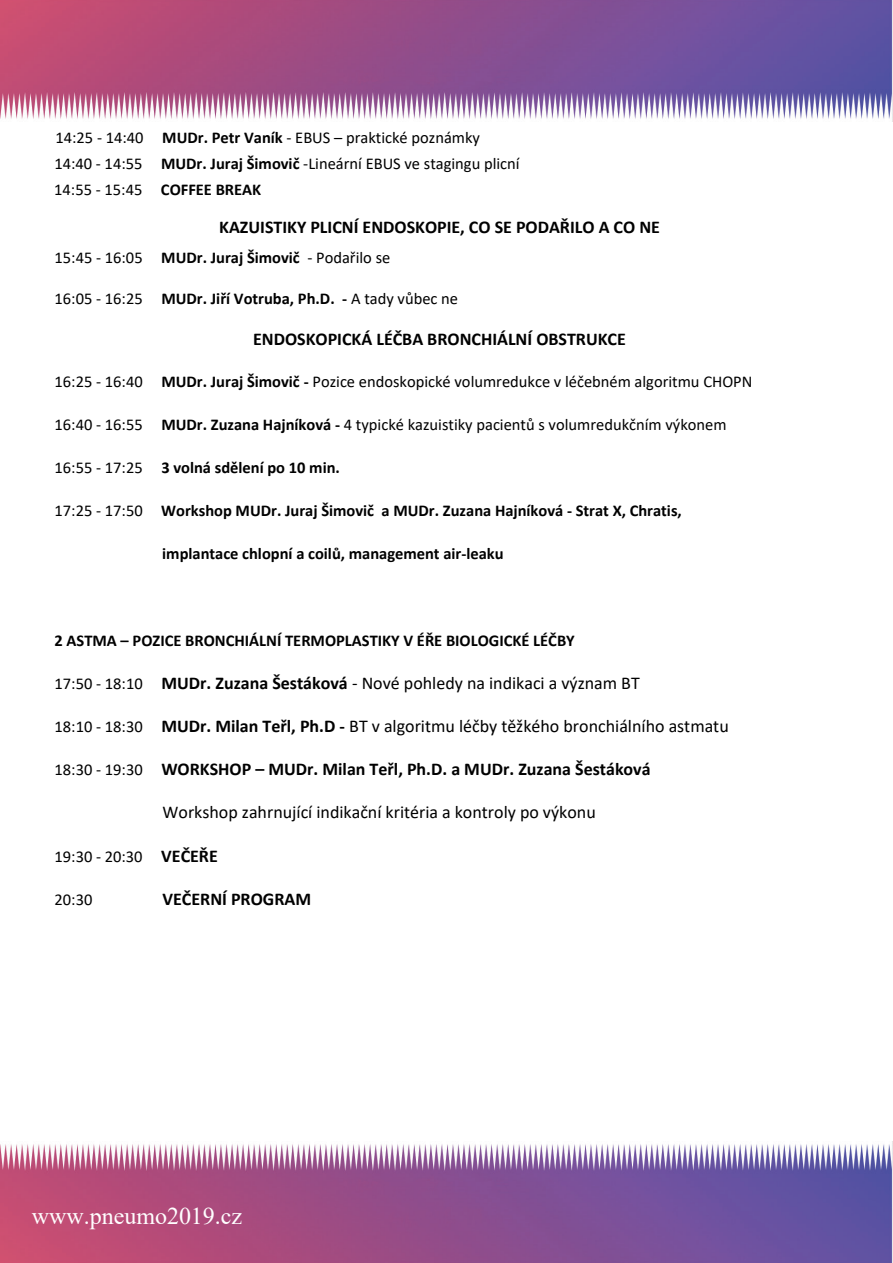
<style>
.page{position:relative;width:893px;height:1263px;background:#fff}
.page>*{position:absolute;margin:0;border:0;box-sizing:border-box;transform-origin:0 0}
.t1{font:24px "Times New Roman";color:#fff}
.t2{font:18px "Calibri";color:#000}
.t3{font:700 18px "Calibri";color:#000}
.t4{font:16.5px/26.1px "Calibri";color:#000}
.t5{font:700 16.5px "Calibri";color:#000}
.s1{font-weight:700}
.s2{font-weight:400}
.s3{font-size:16.5px}
.s4{font-weight:400;font-size:16.5px}
.s5{font-weight:700;font-size:18px}
</style>
<div class="page">
<img style="left:1px;top:0;width:892px;height:122px">
<img style="left:1px;top:1141px;width:892px;height:122px">
<p class="t4" style="left:54px;top:125px;width:467px">14:25 - 14:40 <span class="s1">MUDr. Petr Vaník</span> - EBUS – praktické poznámky<br>14:40 - 14:55 <span class="s1">MUDr. Juraj Šimovič</span> -Lineární EBUS ve stagingu plicní<br>14:55 - 15:45 <span class="s1">COFFEE BREAK</span></p>
<p class="t3" style="left:219px;top:218px;width:442px">KAZUISTIKY PLICNÍ ENDOSKOPIE, CO SE PODAŘILO A CO NE</p>
<p class="t4" style="left:55px;top:245px;width:337px">15:45 - 16:05 <span class="s1">MUDr. Juraj Šimovič</span> - Podařilo se</p>
<p class="t4" style="left:55px;top:286px;width:405px">16:05 - 16:25 <span class="s1">MUDr. Jiří Votruba, Ph.D. -</span> A tady vůbec ne</p>
<p class="t3" style="left:253px;top:330px;width:374px">ENDOSKOPICKÁ LÉČBA BRONCHIÁLNÍ OBSTRUKCE</p>
<p class="t4" style="left:55px;top:369px;width:699px">16:25 - 16:40 <span class="s1">MUDr. Juraj Šimovič -</span> Pozice endoskopické volumredukce v léčebném algoritmu CHOPN</p>
<p class="t4" style="left:55px;top:412px;width:673px">16:40 - 16:55 <span class="s1">MUDr. Zuzana Hajníková -</span> 4 typické kazuistiky pacientů s volumredukčním výkonem</p>
<p class="t5" style="left:55px;top:459px;width:287px"><span class="s2">16:55 - 17:25</span> 3 volná sdělení po 10 min.</p>
<p class="t5" style="left:55px;top:502px;width:629px"><span class="s2">17:25 - 17:50</span> Workshop MUDr. Juraj Šimovič a MUDr. Zuzana Hajníková - Strat X, Chratis,</p>
<p class="t5" style="left:162px;top:545px;width:343px">implantace chlopní a coilů, management air-leaku</p>
<p class="t5" style="left:55px;top:632px;width:522px">2 ASTMA – POZICE BRONCHIÁLNÍ TERMOPLASTIKY V ÉŘE BIOLOGICKÉ LÉČBY</p>
<p class="t2" style="left:55px;top:674px;width:587px"><span class="s3">17:50 - 18:10</span> <span class="s1">MUDr. Zuzana Šestáková</span> - Nové pohledy na indikaci a význam BT</p>
<p class="t2" style="left:55px;top:717px;width:676px"><span class="s3">18:10 - 18:30</span> <span class="s1">MUDr. Milan Teřl, Ph.D -</span> BT v algoritmu léčby těžkého bronchiálního astmatu</p>
<p class="t3" style="left:55px;top:760px;width:598px"><span class="s4">18:30 - 19:30</span> WORKSHOP – MUDr. Milan Teřl, Ph.D. a MUDr. Zuzana Šestáková</p>
<p class="t2" style="left:163px;top:803px;width:435px">Workshop zahrnující indikační kritéria a kontroly po výkonu</p>
<p class="t4" style="left:55px;top:844px;width:165px">19:30 - 20:30 <span class="s5">VEČEŘE</span></p>
<p class="t4" style="left:55px;top:887px;width:39px">20:30</p>
<p class="t3" style="left:163px;top:889px;width:150px">VEČERNÍ PROGRAM</p>
<h1 class="t1" style="left:32px;top:1204px;width:212px">www.pneumo2019.cz</h1>
</div>
